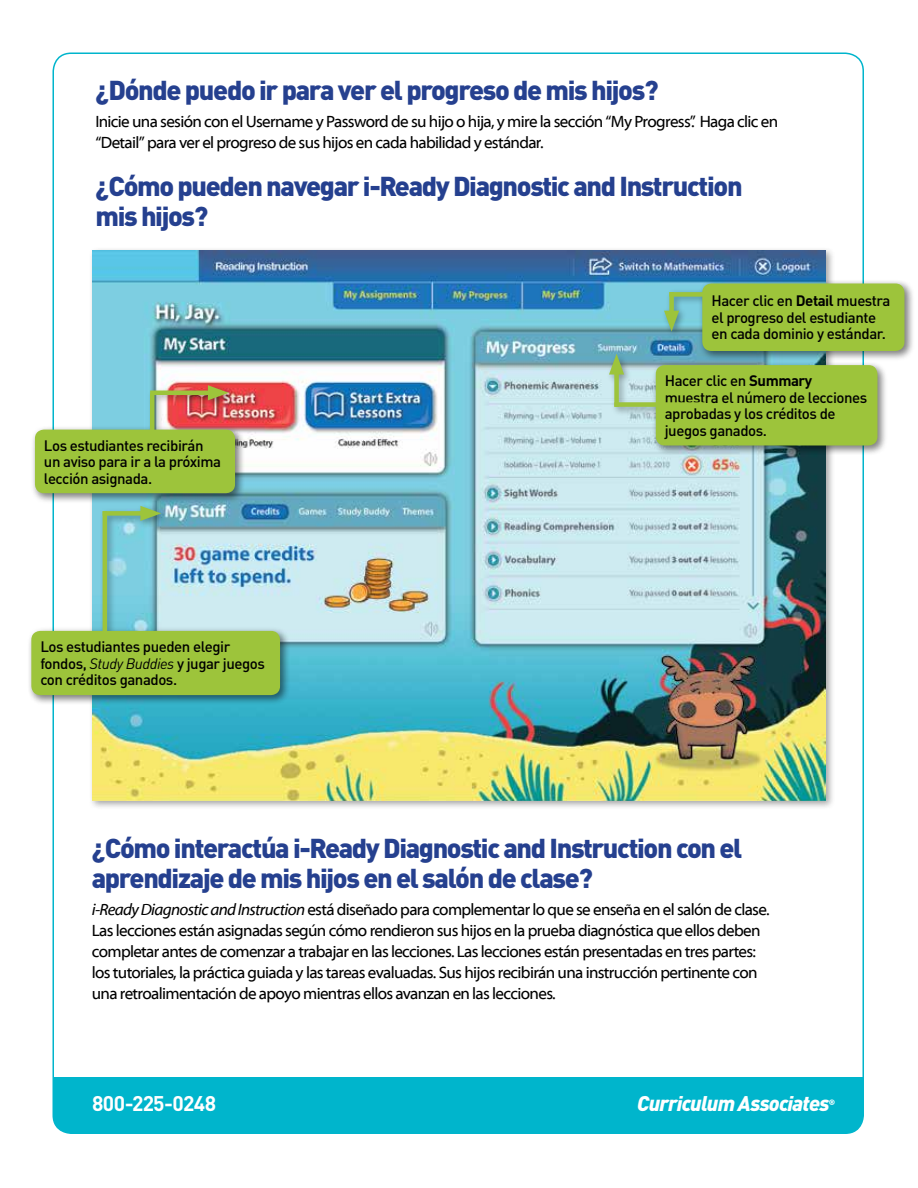
<style>
.page{position:relative;width:918px;height:1188px;background:#fff}
.page>*{position:absolute;margin:0;border:0;box-sizing:border-box;transform-origin:0 0}
.t1{font:900 27px/30px "DINOT";letter-spacing:-.05em;color:#25408f}
.t2{font:italic 900 21px "DINOT";letter-spacing:-.035em;color:#fff}
.t3{font:700 21px "DINOT";letter-spacing:-.03em;color:#fff}
.t4{font:16.5px/21px "Myriad Web Pro";letter-spacing:-.04em;color:#000}
.t5{font:500 15px/16.5px "DINOT";letter-spacing:-.03em;color:#000}
.t6{font:italic 900 7.8px "DINOT";color:#fff}
.s1{font-weight:400;font-style:italic}
.s2{font-weight:700}
.s3{font-style:italic}
</style>
<div class="page">
<div style="left:89px;top:247px;width:746px;height:563px;background:#000;opacity:.35"></div>
<img style="left:92px;top:251px;width:734px;height:549px">
<div style="left:55px;top:1077px;width:808px;height:56px;background:#00b5cc"></div>
<div style="left:32px;top:382px;width:213px;height:121px;background:#000;opacity:.35"></div>
<div style="left:30px;top:424px;width:216px;height:80px;background:#000;opacity:.25"></div>
<div style="left:35px;top:430px;width:200px;height:63px;background:#9dc43b;border-radius:9px"></div>
<hr style="left:150px;top:393px;width:4px;height:48px;background:#9dc43b">
<hr style="left:150px;top:391px;width:66px;height:4px;background:#9dc43b">
<svg style="left:208px;top:385px;width:21px;height:15px"></svg>
<div style="left:28px;top:503px;width:262px;height:202px;background:#000;opacity:.35"></div>
<div style="left:26px;top:626px;width:265px;height:80px;background:#000;opacity:.25"></div>
<div style="left:31px;top:631px;width:249px;height:64px;background:#9dc43b;border-radius:9px"></div>
<hr style="left:103px;top:511px;width:4px;height:124px;background:#9dc43b">
<div style="left:103px;top:511px;width:46px;height:5px;background:#9dc43b"></div>
<svg style="left:140px;top:506px;width:21px;height:15px"></svg>
<div style="left:606px;top:351px;width:281px;height:104px;background:#000;opacity:.35"></div>
<div style="left:651px;top:360px;width:238px;height:97px;background:#000;opacity:.25"></div>
<div style="left:656px;top:365px;width:222px;height:81px;background:#9dc43b;border-radius:9px"></div>
<div style="left:614px;top:402px;width:92px;height:5px;background:#9dc43b"></div>
<div style="left:614px;top:366px;width:5px;height:41px;background:#9dc43b"></div>
<svg style="left:609px;top:354px;width:15px;height:21px"></svg>
<div style="left:661px;top:280px;width:253px;height:81px;background:#000;opacity:.35"></div>
<div style="left:697px;top:278px;width:219px;height:84px;background:#000;opacity:.25"></div>
<div style="left:702px;top:284px;width:202px;height:67px;background:#9dc43b;border-radius:9px"></div>
<div style="left:669px;top:292px;width:35px;height:5px;background:#9dc43b"></div>
<div style="left:669px;top:292px;width:5px;height:27px;background:#9dc43b"></div>
<svg style="left:664px;top:311px;width:15px;height:21px"></svg>
<h1 class="t1" style="left:95px;top:74px;width:565px">¿Dónde puedo ir para ver el progreso de mis hijos?</h1>
<p class="t4" style="left:95px;top:111px;width:684px;line-height:21.6px">Inicie una sesión con el Username y Password de su hijo o hija, y mire la sección “My Progress”. Haga clic en “Detail” para ver el progreso de sus hijos en cada habilidad y estándar.</p>
<h1 class="t1" style="left:95px;top:171px;width:649px">¿Cómo pueden navegar i-Ready Diagnostic and Instruction mis hijos?</h1>
<p class="t5" style="left:44px;top:437px;width:179px">Los estudiantes recibirán un aviso para ir a la próxima lección asignada.</p>
<p class="t5" style="left:40px;top:638px;width:226px">Los estudiantes pueden elegir fondos, <span class="s1">Study Buddies</span> y jugar juegos con créditos ganados.</p>
<p class="t5" style="left:711px;top:292px;width:180px">Hacer clic en <span class="s2">Detail</span> muestra el progreso del estudiante en cada dominio y estándar.</p>
<p class="t5" style="left:665px;top:372px;width:204px">Hacer clic en <span class="s2">Summary </span>muestra el número de lecciones aprobadas y los créditos de juegos ganados.</p>
<h1 class="t1" style="left:92px;top:832px;width:652px">¿Cómo interactúa i-Ready Diagnostic and Instruction con el aprendizaje de mis hijos en el salón de clase?</h1>
<p class="t4" style="left:92px;top:899px;width:679px"><span class="s3">i-Ready Diagnostic and Instruction</span> está diseñado para complementar lo que se enseña en el salón de clase.<br>Las lecciones están asignadas según cómo rendieron sus hijos en la prueba diagnóstica que ellos deben completar antes de comenzar a trabajar en las lecciones. Las lecciones están presentadas en tres partes: los tutoriales, la práctica guiada y las tareas evaluadas. Sus hijos recibirán una instrucción pertinente con una retroalimentación de apoyo mientras ellos avanzan en las lecciones.</p>
<p class="t3" style="left:92px;top:1090px;width:126px">800-225-0248</p>
<p class="t2" style="left:637px;top:1089px;width:194px">Curriculum Associates</p>
<p class="t6" style="left:829px;top:1097px;width:8px">®</p>
</div>
